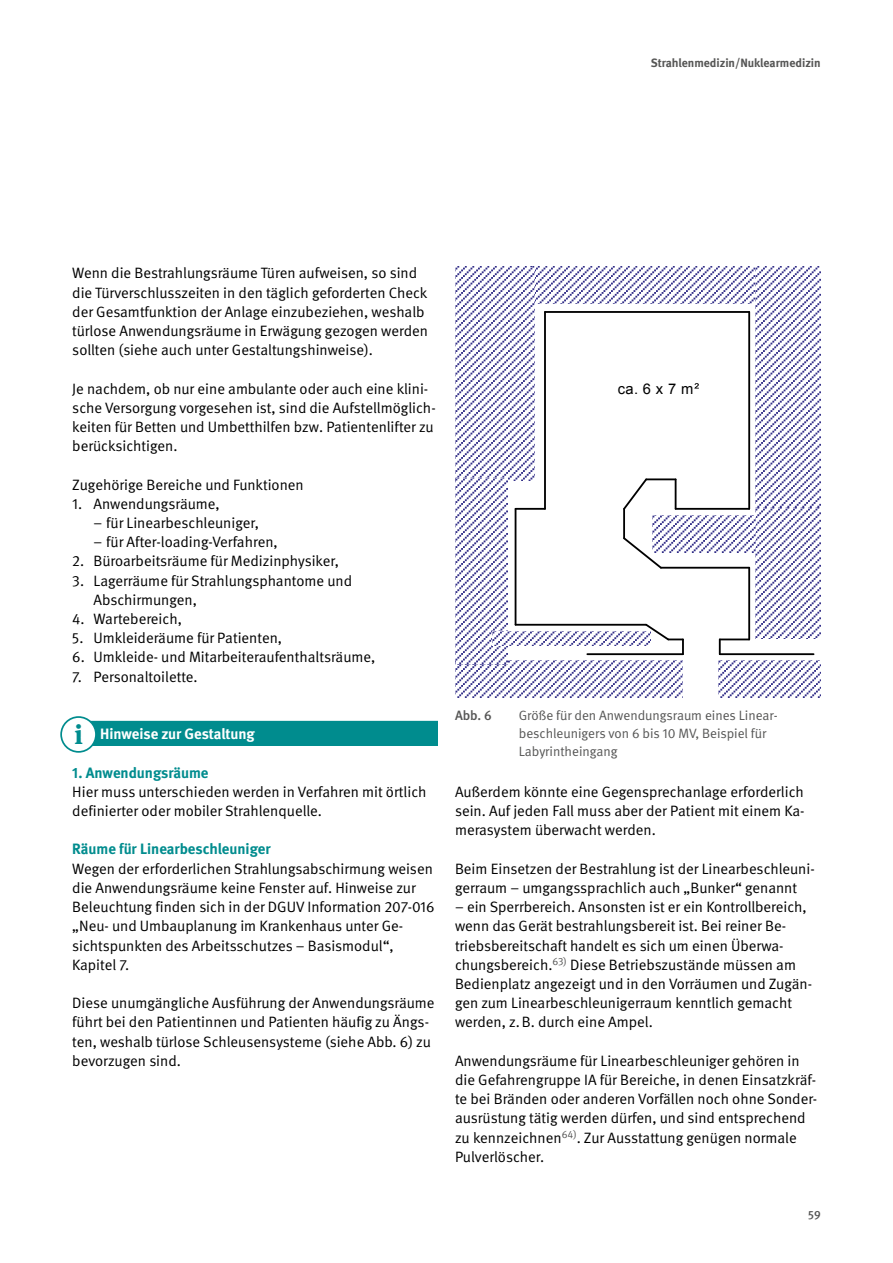
<style>
.page{position:relative;width:893px;height:1263px;background:#fff}
.page>*{position:absolute;margin:0;border:0;box-sizing:border-box;transform-origin:0 0}
.t1{font:700 27px "DGUV Meta Serif";color:#008c8e}
.Fließtext_FT{font:15px/19.2px "DGUV Meta";color:#000}
.Fließtext_FT_blau_Abstand_0{font:700 15px "DGUV Meta";color:#008c8e}
.Fließtext_FT_Abstand_0{font:15px "DGUV Meta";color:#000}
.Fließtext_FT_grau_bold_Abstand_davor{font:700 15px "DGUV Meta";letter-spacing:-.005em;color:#fff}
.t2{font:14.7px "Arial";color:#000}
.t3{font:13.5px/18px "DGUV Meta";color:#565655}
.t4{font:500 13.5px "DGUV Meta";color:#565655}
.t5{font:700 12px "DGUV Meta";color:#565655}
.t6{font:500 12px "DGUV Meta";color:#565655}
</style>
<div class="page">
<div style="left:72px;top:721px;width:366px;height:25px;background:#008c8e"></div>
<div style="left:61px;top:717px;width:35px;height:35px;background:#fff;border-radius:50%"></div>
<div style="left:60px;top:716px;width:37px;height:37px;border:2px solid #008c8e;border-radius:50%"></div>
<hr style="left:545px;top:311px;width:204px;height:2px;background:#000">
<hr style="left:544px;top:312px;width:2px;height:197px;background:#000">
<hr style="left:748px;top:312px;width:2px;height:197px;background:#000">
<hr style="left:676px;top:508px;width:73px;height:2px;background:#000">
<hr style="left:675px;top:479px;width:1px;height:30px;background:#000">
<hr style="left:646px;top:478px;width:30px;height:2px;background:#000">
<svg style="left:623px;top:478px;width:26px;height:31px"></svg>
<hr style="left:623px;top:509px;width:2px;height:29px;background:#000">
<svg style="left:623px;top:536px;width:40px;height:33px"></svg>
<hr style="left:661px;top:567px;width:88px;height:2px;background:#000">
<hr style="left:748px;top:568px;width:2px;height:71px;background:#000">
<hr style="left:720px;top:638px;width:29px;height:2px;background:#000">
<svg style="left:719px;top:639px;width:2px;height:15px"></svg>
<hr style="left:720px;top:653px;width:94px;height:2px;background:#000">
<hr style="left:516px;top:508px;width:29px;height:2px;background:#000">
<hr style="left:515px;top:509px;width:1px;height:116px;background:#000">
<hr style="left:516px;top:624px;width:130px;height:2px;background:#000">
<svg style="left:644px;top:623px;width:40px;height:31px"></svg>
<hr style="left:587px;top:653px;width:96px;height:2px;background:#000">
<svg style="left:694px;top:383px;width:5px;height:6px"></svg>
<svg style="left:535px;top:267px;width:221px;height:37px"></svg>
<svg style="left:456px;top:267px;width:79px;height:213px"></svg>
<svg style="left:756px;top:267px;width:64px;height:241px"></svg>
<svg style="left:456px;top:661px;width:226px;height:36px"></svg>
<svg style="left:456px;top:478px;width:51px;height:186px"></svg>
<svg style="left:756px;top:508px;width:64px;height:130px"></svg>
<svg style="left:653px;top:515px;width:103px;height:37px"></svg>
<svg style="left:493px;top:631px;width:158px;height:15px"></svg>
<svg style="left:719px;top:661px;width:101px;height:36px"></svg>
<p class="t5" style="left:651px;top:56px;width:171px">Strahlenmedizin/Nuklearmedizin</p>
<p class="Fließtext_FT" style="left:72px;top:264px;width:357px">Wenn die Bestrahlungsräume Türen aufweisen, so sind die Türverschlusszeiten in den täglich geforderten Check der Gesamtfunktion der Anlage einzubeziehen, weshalb türlose Anwendungsräume in Erwägung gezogen werden sollten (siehe auch unter Gestaltungshinweise).</p>
<p class="Fließtext_FT" style="left:72px;top:379px;width:365px">Je nachdem, ob nur eine ambulante oder auch eine klini&shy;sche Versorgung vorgesehen ist, sind die Aufstellmöglich&shy;keiten für Betten und Umbetthilfen bzw. Patientenlifter zu berücksichtigen.</p>
<p class="Fließtext_FT_Abstand_0" style="left:72px;top:476px;width:233px">Zugehörige Bereiche und Funktionen</p>
<p class="Fließtext_FT" style="left:72px;top:494px;width:149px">1. Anwendungsräume,</p>
<p class="Fließtext_FT" style="left:94px;top:514px;width:167px">– für Linearbeschleuniger,</p>
<p class="Fließtext_FT" style="left:94px;top:533px;width:186px">– für After-loading-Verfahren,</p>
<p class="Fließtext_FT" style="left:72px;top:552px;width:268px">2. Büroarbeitsräume für Medizinphysiker,</p>
<p class="Fließtext_FT" style="left:94px;top:571px;width:260px;text-indent:-21px">3. Lagerräume für Strahlungsphantome und<br>Abschirmungen,</p>
<p class="Fließtext_FT" style="left:72px;top:610px;width:111px">4. Wartebereich,</p>
<p class="Fließtext_FT" style="left:72px;top:629px;width:211px">5. Umkleideräume für Patienten,</p>
<p class="Fließtext_FT" style="left:72px;top:648px;width:305px">6. Umkleide- und Mitarbeiteraufenthaltsräume,</p>
<p class="Fließtext_FT" style="left:72px;top:667px;width:127px">7. Personaltoilette.</p>
<h1 class="t1" style="left:74px;top:718px;width:10px">i</h1>
<p class="Fließtext_FT_grau_bold_Abstand_davor" style="left:100px;top:725px;width:156px">Hinweise zur Gestaltung</p>
<p class="Fließtext_FT_blau_Abstand_0" style="left:72px;top:763px;width:138px">1. Anwendungsräume</p>
<p class="Fließtext_FT" style="left:72px;top:782px;width:356px">Hier muss unterschieden werden in Verfahren mit örtlich definierter oder mobiler Strahlenquelle.</p>
<p class="Fließtext_FT_blau_Abstand_0" style="left:72px;top:840px;width:200px">Räume für Linearbeschleuniger</p>
<p class="Fließtext_FT" style="left:72px;top:859px;width:364px">Wegen der erforderlichen Strahlungsabschirmung weisen die Anwendungsräume keine Fenster auf. Hinweise zur Beleuchtung finden sich in der DGUV Information 207-016 „Neu- und Umbauplanung im Krankenhaus unter Ge&shy;sichtspunkten des Arbeitsschutzes – Basismodul“, Kapitel 7.</p>
<p class="Fließtext_FT" style="left:72px;top:994px;width:364px">Diese unumgängliche Ausführung der Anwendungsräume führt bei den Patientinnen und Patienten häufig zu Ängs&shy;ten, weshalb türlose Schleusensysteme (siehe Abb. 6) zu bevorzugen sind.</p>
<p class="t2" style="left:618px;top:379px;width:77px">ca. 6 x 7 m</p>
<p class="t4" style="left:455px;top:707px;width:38px">Abb. 6</p>
<p class="t3" style="left:519px;top:707px;width:259px">Größe für den Anwendungsraum eines Linear&shy;beschleunigers von 6 bis 10 MV, Beispiel für<br>Labyrintheingang</p>
<p class="Fließtext_FT" style="left:455px;top:782px;width:351px;text-align:justify">Außerdem könnte eine Gegensprechanlage erforderlich sein. Auf jeden Fall muss aber der Patient mit einem Ka&shy;merasystem überwacht werden.</p>
<p class="Fließtext_FT" style="left:455px;top:859px;width:361px">Beim Einsetzen der Bestrahlung ist der Linearbeschleuni&shy;gerraum – umgangssprachlich auch „Bunker“ genannt</p>
<p class="Fließtext_FT" style="left:455px;top:898px;width:359px">– ein Sperrbereich. Ansonsten ist er ein Kontrollbereich, wenn das Gerät bestrahlungsbereit ist. Bei reiner Be&shy;triebsbereitschaft handelt es sich um einen Überwa&shy;chungsbereich.<sup>63)</sup> Diese Betriebszustände müssen am Bedienplatz angezeigt und in den Vorräumen und Zugän&shy;gen zum Linearbeschleunigerraum kenntlich gemacht werden, z.B. durch eine Ampel.</p>
<p class="Fließtext_FT" style="left:455px;top:1051px;width:364px">Anwendungsräume für Linearbeschleuniger gehören in die Gefahrengruppe IA für Bereiche, in denen Einsatzkräf&shy;te bei Bränden oder anderen Vorfällen noch ohne Sonder&shy;ausrüstung tätig werden dürfen, und sind entsprechend zu kennzeichnen<sup>64)</sup>. Zur Ausstattung genügen normale Pulverlöscher.</p>
<p class="t6" style="left:808px;top:1208px;width:14px">59</p>
</div>
